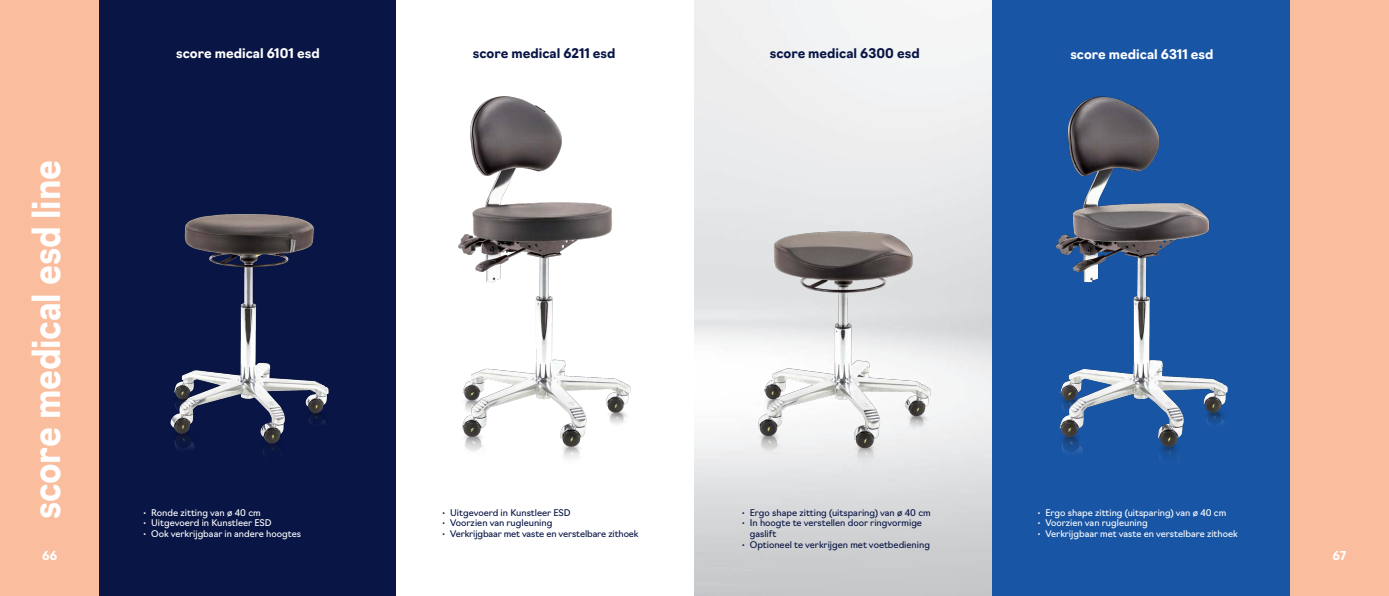
<style>
.page{position:relative;width:1389px;height:596px;background:#fff}
.page>*{position:absolute;margin:0;border:0;box-sizing:border-box;transform-origin:0 0}
.t1{font:700 38px "Navigo";letter-spacing:-.005em;color:#fff;scale:.89 1}
.t2{font:700 13px "Navigo";color:#fff}
.t3{font:700 13px "Navigo";color:#081545}
.t4{font:700 12px "Navigo";color:#fff}
.t5{font:9px/10.8px "Navigo";color:#081545}
.t6{font:9px "Navigo";color:#fff}
</style>
<div class="page">
<div style="left:992px;top:0;width:298px;height:595px;background:#1855a5"></div>
<div style="left:98px;top:0;width:298px;height:595px;background:#081545"></div>
<img style="left:170px;top:214px;width:159px;height:239px">
<img style="left:458px;top:79px;width:289px;height:400px">
<img style="left:720px;top:144px;width:270px;height:335px">
<img style="left:1056px;top:96px;width:172px;height:362px">
<div style="left:1290px;top:0;width:99px;height:595px;background:#fabd9e"></div>
<div style="left:0;top:0;width:99px;height:595px;background:#fabd9e"></div>
<p class="t2" style="left:176px;top:43px;width:145px">score medical 6101 esd</p>
<p class="t3" style="left:473px;top:43px;width:144px">score medical 6211 esd</p>
<p class="t3" style="left:770px;top:43px;width:151px">score medical 6300 esd</p>
<p class="t2" style="left:1070px;top:44px;width:145px">score medical 6311 esd</p>
<p class="t1" style="left:17px;top:519px;width:404px;rotate:-90deg">score medical esd line</p>
<p class="t5" style="left:742px;top:505px;width:190px">• Ergo shape zitting (uitsparing) van ø 40 cm</p>
<p class="t5" style="left:750px;top:516px;width:174px;text-indent:-8px">• In hoogte te verstellen door ringvormige gaslift</p>
<p class="t5" style="left:742px;top:538px;width:190px">• Optioneel te verkrijgen met voetbediening</p>
<p class="t6" style="left:1037px;top:505px;width:190px">• Ergo shape zitting (uitsparing) van ø 40 cm</p>
<p class="t6" style="left:1037px;top:515px;width:112px">• Voorzien van rugleuning</p>
<p class="t6" style="left:1037px;top:526px;width:202px">• Verkrijgbaar met vaste en verstelbare zithoek</p>
<p class="t6" style="left:143px;top:505px;width:119px">• Ronde zitting van ø 40 cm</p>
<p class="t6" style="left:143px;top:515px;width:130px">• Uitgevoerd in Kunstleer ESD</p>
<p class="t6" style="left:143px;top:526px;width:159px">• Ook verkrijgbaar in andere hoogtes</p>
<p class="t5" style="left:442px;top:505px;width:130px">• Uitgevoerd in Kunstleer ESD</p>
<p class="t5" style="left:442px;top:516px;width:112px">• Voorzien van rugleuning</p>
<p class="t5" style="left:442px;top:527px;width:198px">• Verkrijgbaar met vaste en verstelbare zithoek</p>
<h3 class="t4" style="left:42px;top:545px;width:16px">66</h3>
<h3 class="t4" style="left:1333px;top:545px;width:15px">67</h3>
</div>
